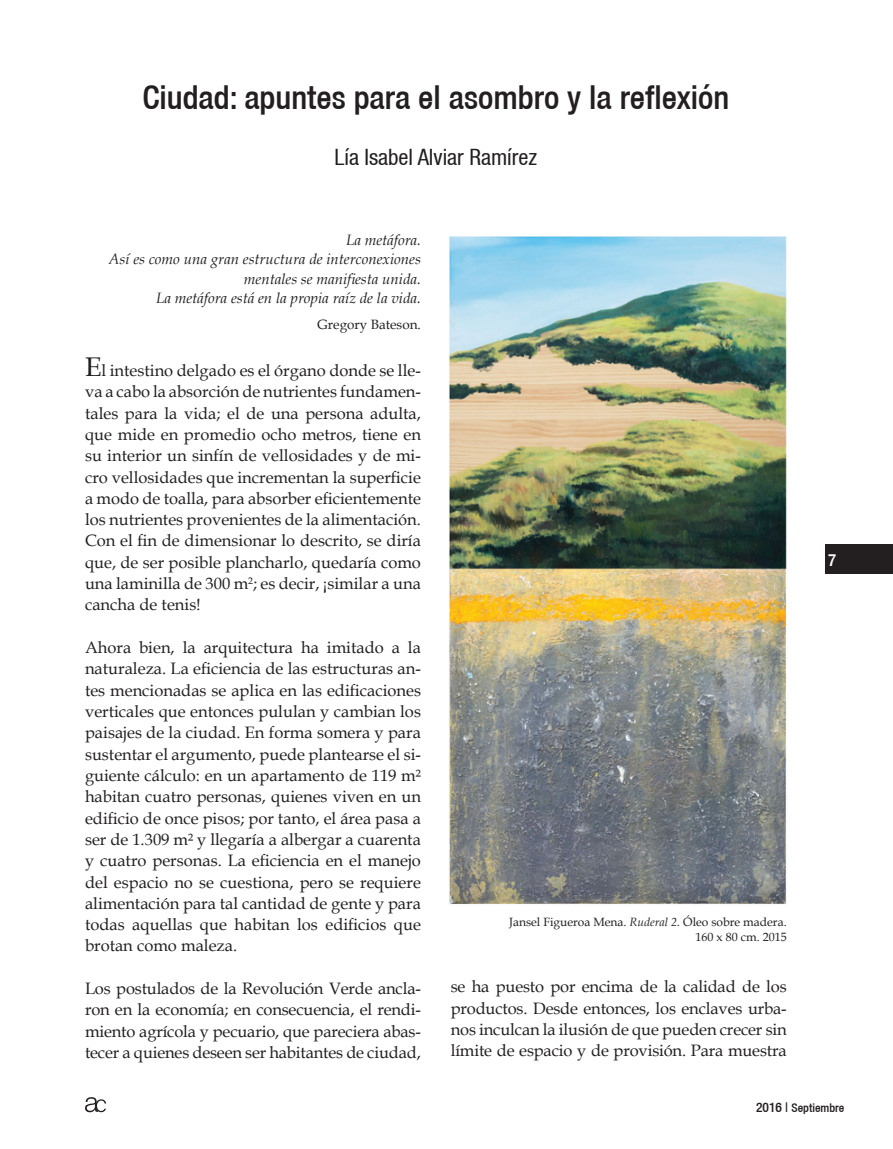
<style>
.page{position:relative;width:893px;height:1149px;background:#fff}
.page>*{position:absolute;margin:0;border:0;box-sizing:border-box;transform-origin:0 0}
.t1{font:500 condensed 33px "Helvetica 67";color:#231f20}
.t2{font:condensed 22.5px "Helvetica 57";color:#231f20}
.t3{font:500 condensed 16.95px "Helvetica 67";color:#fff}
.t4{font:16.5px/21.3px "Book Antiqua";letter-spacing:-.005em;color:#231f20;text-align:justify}
.t5{font:italic 15px/19.5px "Book Antiqua";color:#231f20;text-align:right}
.t6{font:13.5px "Book Antiqua";color:#231f20}
.t7{font:12px/15px "Book Antiqua";color:#231f20;text-align:right}
.t8{font:500 condensed 12px "Helvetica 67";color:#231f20}
.s1{font-size:27px}
.s2{font-style:italic}
.s3{font-size:13.5px}
</style>
<div class="page">
<div style="left:825px;top:544px;width:68px;height:29px;background:#231f20"></div>
<svg style="left:85px;top:1097px;width:21px;height:14px"></svg>
<img style="left:448px;top:236px;width:339px;height:670px">
<h1 class="t1" style="left:142px;top:77px;width:588px">Ciudad: apuntes para el asombro y la reflexión</h1>
<h2 class="t2" style="left:334px;top:144px;width:204px">Lía Isabel Alviar Ramírez</h2>
<p class="t5" style="left:109px;top:229px;width:314px">La metáfora.<br>Así es como una gran estructura de interconexiones mentales se manifiesta unida.<br>La metáfora está en la propia raíz de la vida.</p>
<p class="t6" style="left:318px;top:315px;width:105px">Gregory Bateson.</p>
<p class="t4" style="left:85px;top:359px;width:337px"><span class="s1">E</span>l intestino delgado es el órgano donde se lle&shy;va a cabo la absorción de nutrientes fundamen&shy;tales para la vida; el de una persona adulta, que mide en promedio ocho metros, tiene en su interior un sinfín de vellosidades y de mi&shy;cro vellosidades que incrementan la superficie a modo de toalla, para absorber eficientemente los nutrientes provenientes de la alimentación.<br>Con el fin de dimensionar lo descrito, se diría que, de ser posible plancharlo, quedaría como una laminilla de 300 m<sup>2</sup>; es decir, ¡similar a una cancha de tenis!</p>
<p class="t4" style="left:85px;top:636px;width:337px">Ahora bien, la arquitectura ha imitado a la naturaleza. La eficiencia de las estructuras an&shy;tes mencionadas se aplica en las edificaciones verticales que entonces pululan y cambian los paisajes de la ciudad. En forma somera y para sustentar el argumento, puede plantearse el si&shy;guiente cálculo: en un apartamento de 119 m² habitan cuatro personas, quienes viven en un edificio de once pisos; por tanto, el área pasa a ser de 1.309 m² y llegaría a albergar a cuarenta y cuatro personas. La eficiencia en el manejo del espacio no se cuestiona, pero se requiere alimentación para tal cantidad de gente y para todas aquellas que habitan los edificios que brotan como maleza.</p>
<p class="t4" style="left:85px;top:977px;width:337px">Los postulados de la Revolución Verde ancla&shy;ron en la economía; en consecuencia, el rendi&shy;miento agrícola y pecuario, que pareciera abas&shy;tecer a quienes deseen ser habitantes de ciudad,</p>
<p class="t4" style="left:451px;top:975px;width:337px">se ha puesto por encima de la calidad de los productos. Desde entonces, los enclaves urba&shy;nos inculcan la ilusión de que pueden crecer sin límite de espacio y de provisión. Para muestra</p>
<p class="t7" style="left:509px;top:914px;width:279px">Jansel Figueroa Mena. <span class="s2">Ruderal 2.</span> Óleo sobre madera.<br>160 x 80 cm. 2015</p>
<p class="t3" style="left:828px;top:549px;width:10px">7</p>
<p class="t8" style="left:756px;top:1100px;width:90px"><span class="s3">2016 |</span> Septiembre</p>
</div>
